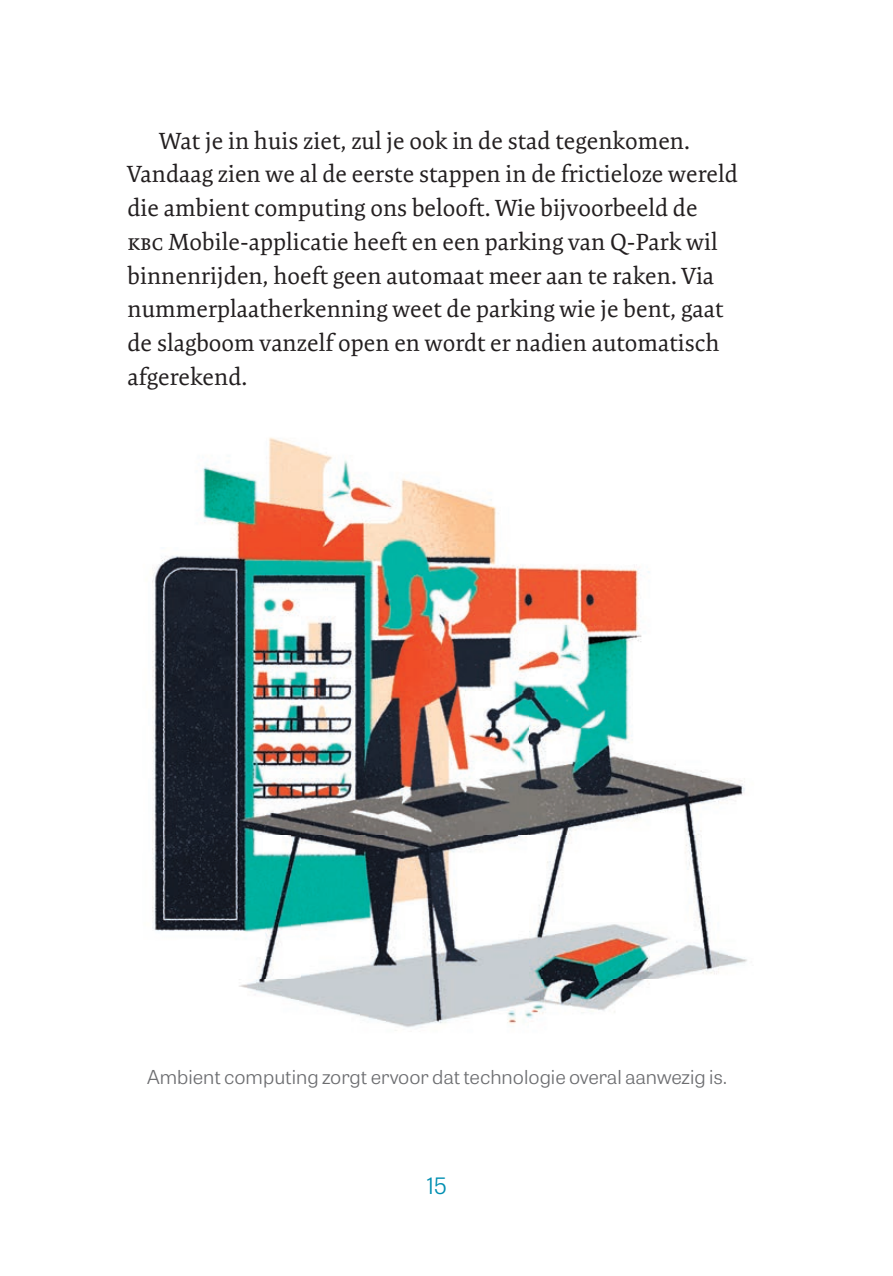
<style>
.page{position:relative;width:893px;height:1276px;background:#fff}
.page>*{position:absolute;margin:0;border:0;box-sizing:border-box;transform-origin:0 0}
.t1{font:23.62px/33.8px "Expo Serif Pro";color:#231f20}
.t2{font:300 22.5px "Tablet Gothic Wide";color:#008fb2}
.t3{font:300 19.12px "Tablet Gothic Wide";color:#6c6d70}
</style>
<div class="page">
<img style="left:152px;top:437px;width:595px;height:594px">
<p class="t1" style="left:128px;top:123px;width:612px;text-indent:32px">Wat je in huis ziet, zul je ook in de stad tegenkomen.<br>Vandaag zien we al de eerste stappen in de frictieloze wereld die ambient computing ons belooft. Wie bijvoorbeeld de KBC Mobile-applicatie heeft en een parking van Q-Park wil binnenrijden, hoeft geen automaat meer aan te raken. Via nummerplaatherkenning weet de parking wie je bent, gaat de slagboom vanzelf open en wordt er nadien automatisch afgerekend.</p>
<p class="t3" style="left:147px;top:1063px;width:581px">Ambient computing zorgt ervoor dat technologie overal aanwezig is.</p>
<p class="t2" style="left:427px;top:1170px;width:22px">15</p>
</div>
